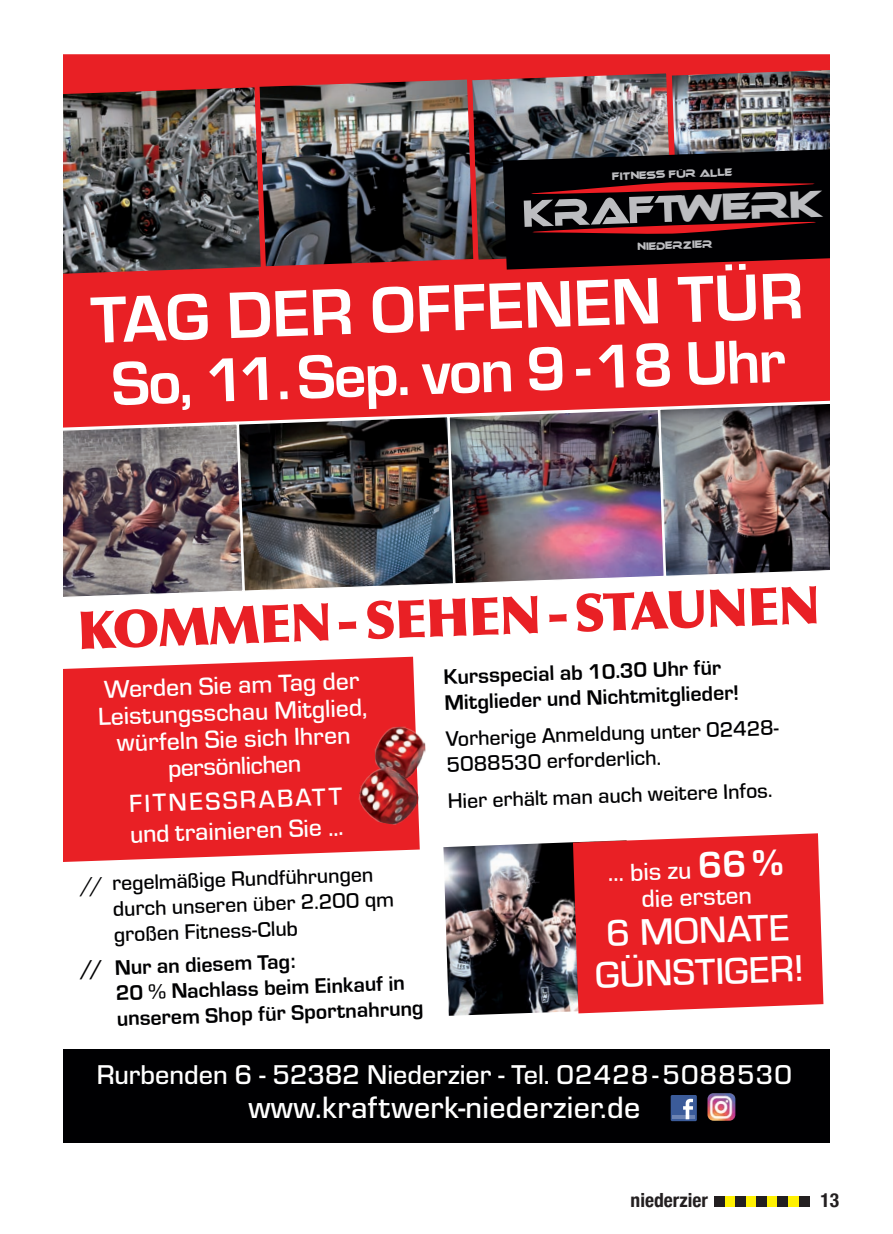
<style>
.page{position:relative;width:893px;height:1234px;background:#fff}
.page>*{position:absolute;margin:0;border:0;box-sizing:border-box;transform-origin:0 0}
.t1{font:700 67.95px "Eurostile";color:#fff}
.t2{font:700 64.05px "Eurostile";color:#fff}
.t3{font:900 52.5px "Optima";color:#e92025}
.t4{font:500 38.4px/41.4px "Eurostile";color:#fff;text-align:center}
.t5{font:36.3px "Ethnocentric";color:#bcbdc0}
.t6{font:500 32.1px "Eurostile";letter-spacing:.01em;color:#fff}
.t7{font:500 28.2px "Eurostile";color:#fff}
.t8{font:500 25.65px/26.8px "Eurostile";color:#fff;text-align:center}
.t9{font:500 21.75px/25.7px "Eurostile";color:#000002}
.t10{font:700 21.75px/25.7px "Eurostile";color:#000002}
.t11{font:700 condensed 19.5px "Helvetica Neue";color:#231f20}
.t12{font:10.2px "Ethnocentric";color:#bcbdc0;scale:.89 1}
.s1{font-weight:700;font-size:38.4px}
.s2{font-weight:900;font-size:38.4px}
</style>
<div class="page">
<div style="left:64px;top:54px;width:765px;height:346px;background:#e92025"></div>
<div style="left:64px;top:1048px;width:765px;height:94px;background:#000002"></div>
<img style="left:443px;top:842px;width:145px;height:173px">
<svg style="left:64px;top:656px;width:356px;height:205px;background:#ea2f34"></svg>
<img style="left:374px;top:725px;width:52px;height:37px">
<img style="left:355px;top:762px;width:66px;height:65px">
<svg style="left:573px;top:833px;width:250px;height:180px;background:#e92e32"></svg>
<div style="left:671px;top:1094px;width:26px;height:26px;background:#3b5b99"></div>
<hr style="left:673px;top:1115px;width:22px;height:3px;background:#6d84b3">
<svg style="left:683px;top:1098px;width:10px;height:20px"></svg>
<img style="left:707px;top:1093px;width:28px;height:27px">
<img style="left:64px;top:65px;width:765px;height:212px">
<img style="left:64px;top:400px;width:765px;height:197px">
<div style="left:714px;top:1196px;width:95px;height:10px;background:#fff101"></div>
<div style="left:714px;top:1196px;width:11px;height:10px;background:#231f20"></div>
<div style="left:735px;top:1196px;width:11px;height:10px;background:#231f20"></div>
<div style="left:756px;top:1196px;width:11px;height:10px;background:#231f20"></div>
<div style="left:777px;top:1196px;width:11px;height:10px;background:#231f20"></div>
<div style="left:799px;top:1196px;width:11px;height:10px;background:#231f20"></div>
<p class="t12" style="left:612px;top:171px;width:136px;rotate:-2deg">Fitness für alle</p>
<h3 class="t5" style="left:676px;top:190px;width:149px;rotate:-2deg">werk</h3>
<p class="t12" style="left:637px;top:241px;width:86px;rotate:-2deg">niederzier</p>
<h1 class="t1" style="left:89px;top:271px;width:714px;rotate:-2deg">TAG DER OFFENEN TÜR</h1>
<h2 class="t2" style="left:110px;top:338px;width:676px;rotate:-2deg">So, 11. Sep. von 9 -18 Uhr</h2>
<h3 class="t3" style="left:76px;top:598px;width:744px;rotate:-2deg">KOMMEN- SEHEN- STAUNEN</h3>
<p class="t8" style="left:97px;top:674px;width:271px;rotate:-2deg">Werden Sie am Tag der<br>Leistungsschau Mitglied, würfeln Sie sich Ihren persönlichen</p>
<p class="t8" style="left:128px;top:786px;width:215px;line-height:30.6px;text-align:left;rotate:-2deg">FITNESSRABATT und trainieren Sie ...</p>
<p class="t9" style="left:112px;top:869px;width:283px;text-indent:-32px;rotate:-2deg">// regelmäßige Rundführungen durch unseren über 2.200 qm großen Fitness-Club</p>
<p class="t10" style="left:115px;top:952px;width:308px;rotate:-2deg">Nur an diesem Tag:<br>20 % Nachlass beim Einkauf in unserem Shop für Sportnahrung</p>
<p class="t10" style="left:443px;top:662px;width:296px;rotate:-2deg">Kursspecial ab 10.30 Uhr für<br>Mitglieder und Nichtmitglieder!</p>
<p class="t9" style="left:445px;top:725px;width:334px;rotate:-2deg">Vorherige Anmeldung unter 02428-<br>5088530 erforderlich.</p>
<p class="t9" style="left:447px;top:787px;width:326px;rotate:-2deg">Hier erhält man auch weitere Infos.</p>
<p class="t8" style="left:607px;top:857px;width:177px;rotate:-2deg">... bis zu <span class="s1">66</span> <span class="s2">% </span>die ersten</p>
<h3 class="t4" style="left:593px;top:911px;width:210px;rotate:-2deg">6 MONATE<br>GÜNSTIGER!</h3>
<p class="t7" style="left:97px;top:1055px;width:697px">Rurbenden 6 - 52382 Niederzier - Tel. 02428 - 5088530</p>
<h3 class="t6" style="left:248px;top:1084px;width:393px">www.kraftwerk-niederzier.de</h3>
<p class="t11" style="left:631px;top:1183px;width:79px">niederzier</p>
<p class="t11" style="left:820px;top:1183px;width:20px">13</p>
</div>
